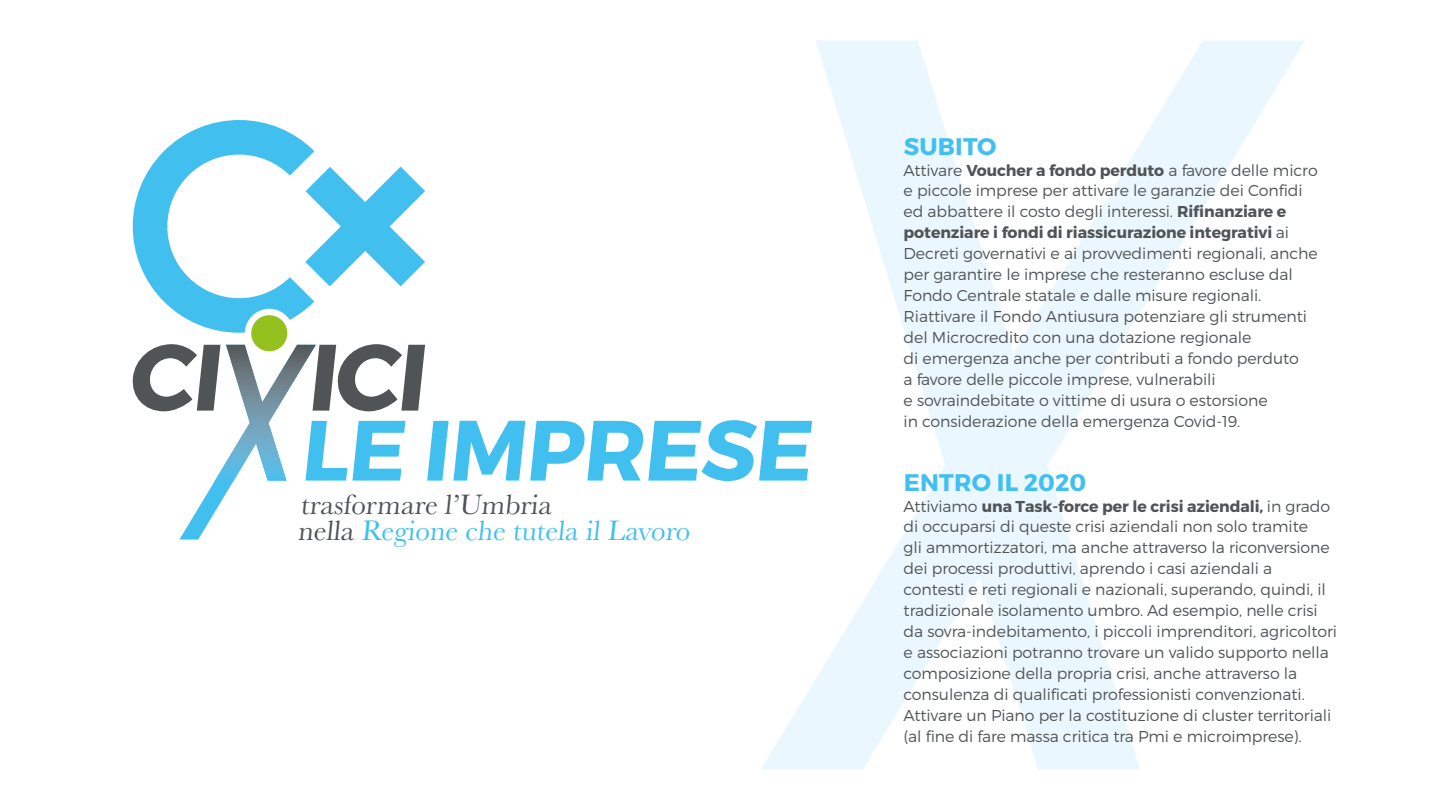
<style>
.page{position:relative;width:1440px;height:810px;background:#fff}
.page>*{position:absolute;margin:0;border:0;box-sizing:border-box;transform-origin:0 0}
.t1{font:700 85.35px "Montserrat";color:#41c0f0}
.t2{font:29.17px/26px "Baskerville";color:#505456}
.t3{font:700 24px "Montserrat";letter-spacing:.01em;color:#41c0f0}
.t4{font:300 15.75px/21px "Montserrat";letter-spacing:-.005em;color:#505456}
.s1{color:#41c0f0}
.s2{font-weight:700}
</style>
<div class="page">
<svg style="left:761px;top:40px;width:543px;height:729px"></svg>
<svg style="left:132px;top:120px;width:293px;height:213px"></svg>
<div style="left:245px;top:309px;width:49px;height:49px;background:#fff;border-radius:50%"></div>
<div style="left:251px;top:315px;width:36px;height:36px;background:#95c11f;border-radius:50%"></div>
<svg style="left:132px;top:344px;width:293px;height:196px"></svg>
<h1 class="t1" style="left:300px;top:397px;width:524px">LE IMPRESE</h1>
<h2 class="t2" style="left:298px;top:492px;width:397px">trasformare l’Umbria<br>nella <span class="s1">Regione che tutela il Lavoro</span></h2>
<h3 class="t3" style="left:904px;top:131px;width:94px">SUBITO</h3>
<p class="t4" style="left:904px;top:159px;width:416px">Attivare <span class="s2">Voucher a fondo perduto</span> a favore delle micro e piccole imprese per attivare le garanzie dei Confidi ed abbattere il costo degli interessi. <span class="s2">Rifinanziare e potenziare i fondi di riassicurazione integrativi</span> ai Decreti governativi e ai provvedimenti regionali, anche per garantire le imprese che resteranno escluse dal Fondo Centrale statale e dalle misure regionali.<br>Riattivare il Fondo Antiusura potenziare gli strumenti del Microcredito con una dotazione regionale<br>di emergenza anche per contributi a fondo perduto<br>a favore delle piccole imprese, vulnerabili<br>e sovraindebitate o vittime di usura o estorsione<br>in considerazione della emergenza Covid-19.</p>
<h3 class="t3" style="left:904px;top:467px;width:184px">ENTRO IL 2020</h3>
<p class="t4" style="left:904px;top:495px;width:435px">Attiviamo <span class="s2">una Task-force per le crisi aziendali,</span> in grado di occuparsi di queste crisi aziendali non solo tramite<br>gli ammortizzatori, ma anche attraverso la riconversione dei processi produttivi, aprendo i casi aziendali a<br>contesti e reti regionali e nazionali, superando, quindi, il tradizionale isolamento umbro. Ad esempio, nelle crisi da sovra-indebitamento, i piccoli imprenditori, agricoltori e associazioni potranno trovare un valido supporto nella composizione della propria crisi, anche attraverso la consulenza di qualificati professionisti convenzionati.<br>Attivare un Piano per la costituzione di cluster territoriali (al fine di fare massa critica tra Pmi e microimprese).</p>
</div>
